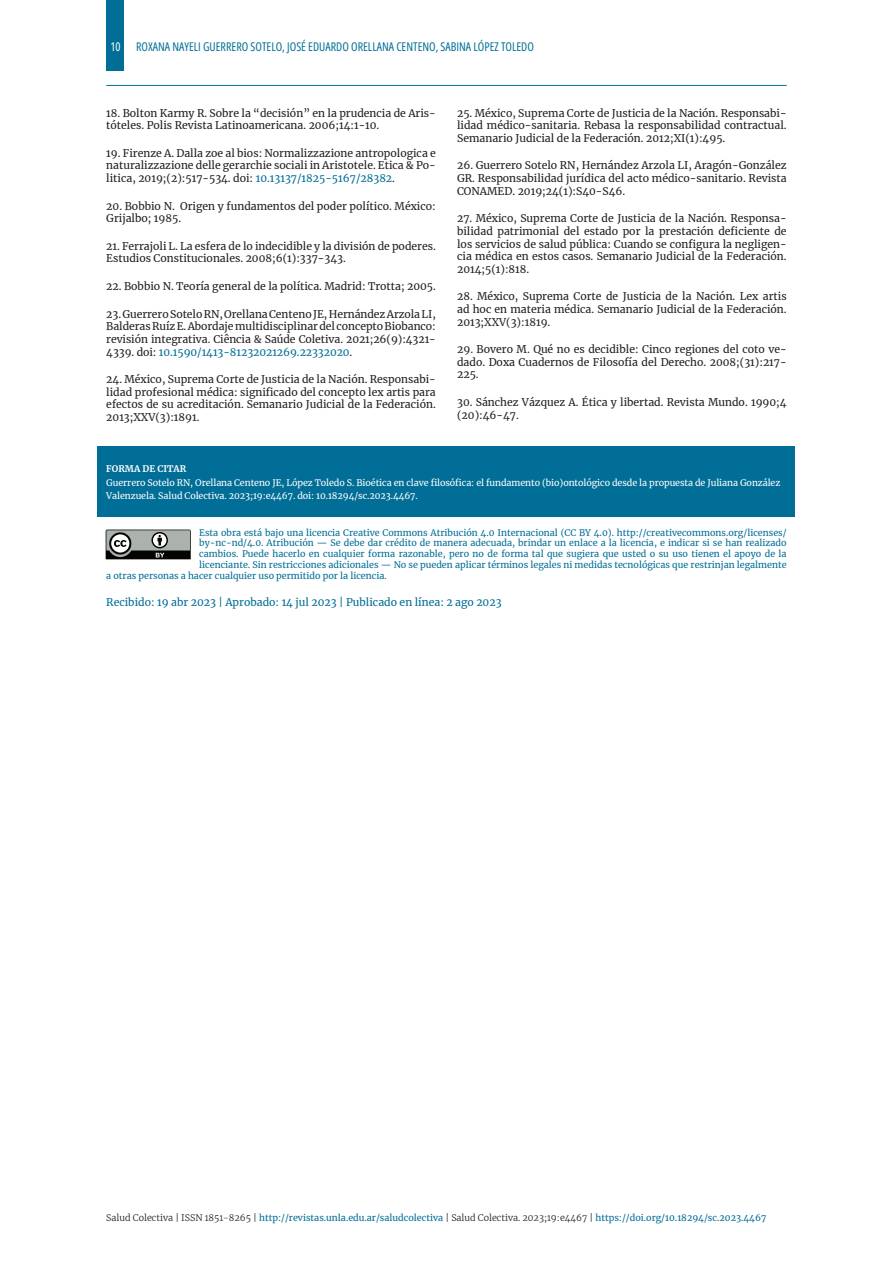
<style>
.page{position:relative;width:893px;height:1263px;background:#fff}
.page>*{position:absolute;margin:0;border:0;box-sizing:border-box;transform-origin:0 0}
.t1{font:12px "Open Sans";color:#006e96}
.t2{font:12px "Open Sans";color:#fff}
.t3{font:10.5px/12.6px "Merriweather";color:#231f20;text-align:justify}
.t4{font:10.5px "Merriweather";color:#006e96}
.t5{font:9px "Merriweather";color:#006e96}
.t6{font:9px/13.5px "Merriweather";letter-spacing:-.01em;color:#fff}
.t7{font:700 9px "Merriweather";color:#fff}
.s1{color:#006e96}
.s2{color:#212529}
.s3{font-weight:300;color:#231f20}
</style>
<div class="page">
<div style="left:106px;top:0;width:17px;height:71px;background:#006e96"></div>
<hr style="left:106px;top:85px;width:681px;height:1px;background:#006e96">
<div style="left:98px;top:446px;width:697px;height:71px;background:#006e96"></div>
<svg style="left:106px;top:530px;width:85px;height:30px;background:#797d79"></svg>
<p class="t2" style="left:111px;top:39px;width:12px">10</p>
<p class="t1" style="left:136px;top:39px;width:399px">ROXANA NAYELI GUERRERO SOTELO, JOSÉ EDUARDO ORELLANA CENTENO, SABINA LÓPEZ TOLEDO</p>
<p class="t3" style="left:106px;top:106px;width:331px">18. Bolton Karmy R. Sobre la “decisión” en la prudencia de Aris&shy;tóteles. Polis Revista Latinoamericana. 2006;14:1-10.</p>
<p class="t3" style="left:106px;top:146px;width:331px">19. Firenze A. Dalla zoe al bios: Normalizzazione antropologica e naturalizzazione delle gerarchie sociali in Aristotele. Etica &amp; Po&shy;litica, 2019;(2):517-534. doi: <span class="s1">10.13137/1825-5167/28382</span>.</p>
<p class="t3" style="left:106px;top:199px;width:331px">20. Bobbio N. Origen y fundamentos del poder político. México:<br>Grijalbo; 1985.</p>
<p class="t3" style="left:106px;top:239px;width:331px">21. Ferrajoli L. La esfera de lo indecidible y la división de poderes.<br>Estudios Constitucionales. 2008;6(1):337-343.</p>
<p class="t3" style="left:106px;top:280px;width:331px">22. Bobbio N. Teoría general de la política. Madrid: Trotta; 2005.</p>
<p class="t3" style="left:106px;top:307px;width:331px">23. Guerrero Sotelo RN, Orellana Centeno JE, Hernández Arzola LI, Balderas Ruíz E. Abordaje multidisciplinar del concepto Biobanco: revisión integrativa. Ciência &amp; Saúde Coletiva. 2021;26(9):4321- 4339. doi: <span class="s1">10.1590/1413-81232021269.22332020</span>.</p>
<p class="t3" style="left:106px;top:373px;width:331px">24. México, Suprema Corte de Justicia de la Nación. Responsabi&shy;lidad profesional médica: significado del concepto lex artis para efectos de su acreditación. Semanario Judicial de la Federación.<br>2013;XXV(3):1891.</p>
<p class="t3" style="left:457px;top:106px;width:331px">25. México, Suprema Corte de Justicia de la Nación. Responsabi&shy;lidad médico-sanitaria. Rebasa la responsabilidad contractual.<br>Semanario Judicial de la Federación. 2012;XI(1):495.</p>
<p class="t3" style="left:457px;top:159px;width:331px">26. Guerrero Sotelo RN, Hernández Arzola LI, Aragón-González GR. Responsabilidad jurídica del acto médico-sanitario. Revista CONAMED. 2019;24(1):S40-S46.</p>
<p class="t3" style="left:457px;top:212px;width:331px">27. México, Suprema Corte de Justicia de la Nación. Responsa&shy;bilidad patrimonial del estado por la prestación deficiente de los servicios de salud pública: Cuando se configura la negligen&shy;cia médica en estos casos. Semanario Judicial de la Federación.<br>2014;5(1):818.</p>
<p class="t3" style="left:457px;top:290px;width:331px">28. México, Suprema Corte de Justicia de la Nación. Lex artis ad hoc en materia médica. Semanario Judicial de la Federación.<br>2013;<span class="s2">XXV(3):1819.</span></p>
<p class="t3" style="left:457px;top:343px;width:331px"><span class="s2">29.</span> Bovero M. Qué no es decidible: Cinco regiones del coto ve&shy;dado. Doxa Cuadernos de Filosofía del Derecho. 2008;(31):217- 225.</p>
<p class="t3" style="left:457px;top:395px;width:331px">30. Sánchez Vázquez A. Ética y libertad. Revista Mundo. 1990;4 (20):46-47.</p>
<p class="t7" style="left:106px;top:463px;width:81px">FORMA DE CITAR</p>
<p class="t6" style="left:106px;top:476px;width:676px">Guerrero Sotelo RN, Orellana Centeno JE, López Toledo S. Bioética en clave filosófica: el fundamento (bio)ontológico desde la propuesta de Juliana González<br>Valenzuela. Salud Colectiva. 2023;19:e4467. doi: 10.18294/sc.2023.4467.</p>
<p class="t5" style="left:199px;top:526px;width:589px">Esta obra está bajo una licencia Creative Commons Atribución 4.0 Internacional (CC BY 4.0). http://creativecommons.org/licenses/</p>
<p class="t5" style="left:199px;top:537px;width:589px">by-nc-nd/4.0. Atribución — Se debe dar crédito de manera adecuada, brindar un enlace a la licencia, e indicar si se han realizado</p>
<p class="t5" style="left:199px;top:548px;width:589px">cambios. Puede hacerlo en cualquier forma razonable, pero no de forma tal que sugiera que usted o su uso tienen el apoyo de la</p>
<p class="t5" style="left:199px;top:558px;width:589px">licenciante. Sin restricciones adicionales — No se pueden aplicar términos legales ni medidas tecnológicas que restrinjan legalmente</p>
<p class="t5" style="left:106px;top:569px;width:282px">a otras personas a hacer cualquier uso permitido por la licencia.</p>
<p class="t4" style="left:106px;top:595px;width:397px">Recibido: 19 abr 2023 | Aprobado: 14 jul 2023 | Publicado en línea: 2 ago 2023</p>
<p class="t5" style="left:106px;top:1211px;width:662px"><span class="s3">Salud Colectiva | ISSN 1851-8265 |</span> http://revistas.unla.edu.ar/saludcolectiva <span class="s3">| Salud Colectiva. 2023;19:e4467 |</span> https://doi.org/10.18294/sc.2023.4467</p>
</div>
